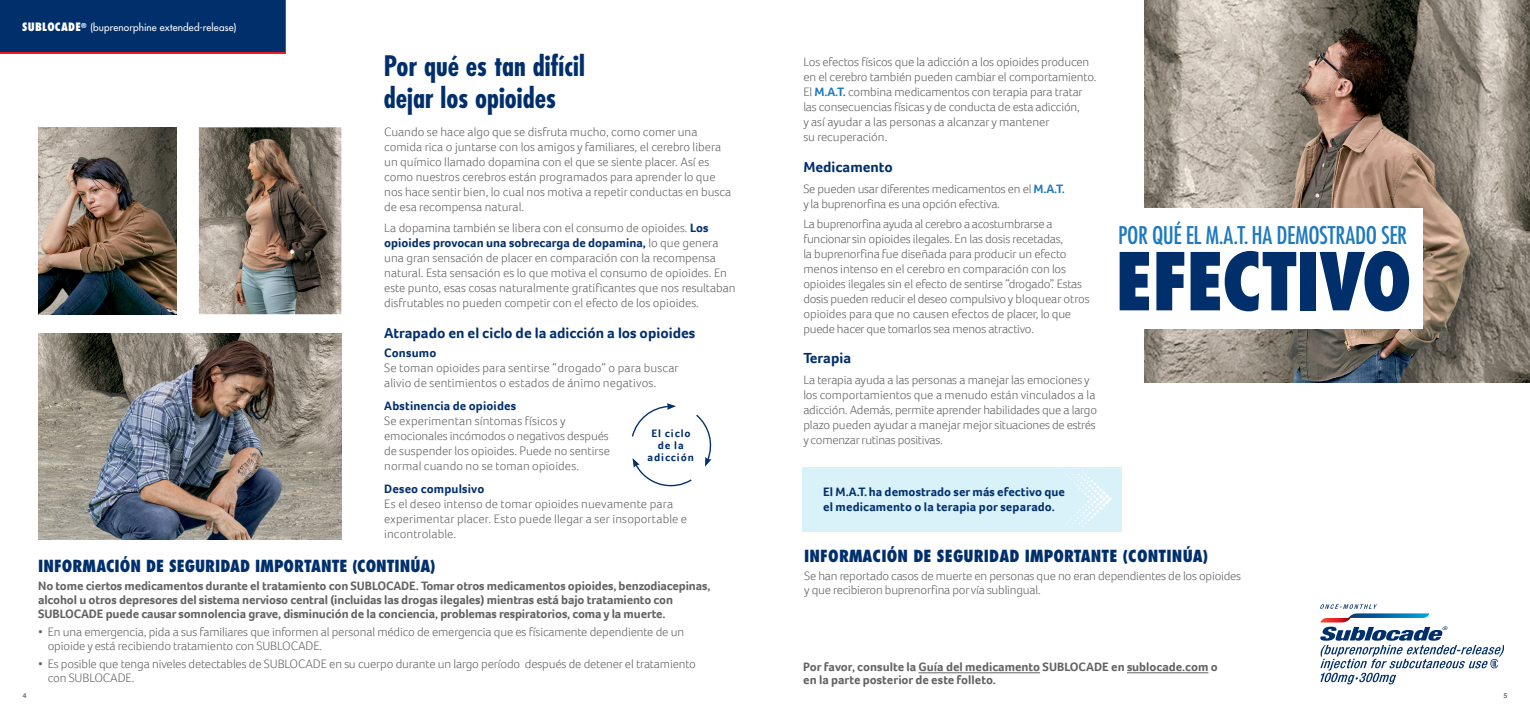
<style>
.page{position:relative;width:1530px;height:720px;background:#fff}
.page>*{position:absolute;margin:0;border:0;box-sizing:border-box;transform-origin:0 0}
.t1{font:800 condensed 77.5px "Futura Std";letter-spacing:-.03em;color:#002f6c}
.t2{font:700 condensed 27.5px/32.5px "Futura Std";color:#002f6c}
.t3{font:condensed 23.75px "Futura Std";letter-spacing:-.015em;color:#1e79be}
.t4{font:800 condensed 16.25px "Futura Std";letter-spacing:.01em;color:#002f6c}
.t5{font:700 15px "Foco";color:#002f6c}
.generic_headline{font:300 12.5px/15px "Foco";letter-spacing:-.005em;color:#626262}
.Paragraph_Style_1{font:700 12.5px/13.8px "Foco";letter-spacing:-.01em;color:#626262}
.Paragraph_Style_1-2{font:300 12.5px/13.8px "Foco";letter-spacing:-.01em;color:#626262}
.t6{font:700 12.5px/15px "Foco";letter-spacing:.01em;color:#002f6c}
.t7{font:700 11px/12.4px "Foco";letter-spacing:.08em;color:#002f6c;text-align:center}
.t8{font:500 10px "Futura Std";letter-spacing:.015em;color:#fff}
.t9{font:700 7.5px "Foco";color:#787878}
.s1{font-weight:800;font-stretch:condensed;font-size:11.25px}
.s2{font-weight:700;color:#002f6c}
.s3{font-weight:700;color:#1e79be}
</style>
<div class="page">
<img style="left:1145px;top:0;width:385px;height:382px">
<div style="left:1106px;top:208px;width:316px;height:120px;background:#fff"></div>
<img style="left:38px;top:334px;width:303px;height:206px">
<img style="left:38px;top:127px;width:138px;height:187px">
<img style="left:199px;top:127px;width:142px;height:187px">
<div style="left:803px;top:467px;width:319px;height:64px;background:#d9f2fa"></div>
<svg style="left:1066px;top:471px;width:46px;height:56px"></svg>
<div style="left:0;top:0;width:286px;height:53px;background:#002f6c"></div>
<hr style="left:918px;top:672px;width:122px;height:1px;background:#626262">
<hr style="left:1127px;top:672px;width:81px;height:1px;background:#626262">
<svg style="left:1320px;top:604px;width:184px;height:80px"></svg>
<svg style="left:631px;top:403px;width:81px;height:84px"></svg>
<p class="t8" style="left:22px;top:21px;width:216px"><span class="s1">SUBLOCADE</span><sup>®</sup> (buprenorphine extended-release)</p>
<p class="t2" style="left:384px;top:50px;width:202px">Por qué es tan difícil dejar los opioides</p>
<p class="generic_headline" style="left:384px;top:124px;width:349px">Cuando se hace algo que se disfruta mucho, como comer una comida rica o juntarse con los amigos y familiares, el cerebro libera un químico llamado dopamina con el que se siente placer. Así es como nuestros cerebros están programados para aprender lo que nos hace sentir bien, lo cual nos motiva a repetir conductas en busca de esa recompensa natural.</p>
<p class="generic_headline" style="left:384px;top:220px;width:353px">La dopamina también se libera con el consumo de opioides. <span class="s2">Los opioides provocan una sobrecarga de dopamina,</span> lo que genera una gran sensación de placer en comparación con la recompensa natural. Esta sensación es lo que motiva el consumo de opioides. En este punto, esas cosas naturalmente gratificantes que nos resultaban disfrutables no pueden competir con el efecto de los opioides.</p>
<p class="t5" style="left:384px;top:323px;width:313px">Atrapado en el ciclo de la adicción a los opioides</p>
<p class="generic_headline" style="left:384px;top:345px;width:296px"><span class="s2">Consumo<br></span>Se toman opioides para sentirse “drogado” o para buscar alivio de sentimientos o estados de ánimo negativos.</p>
<p class="generic_headline" style="left:384px;top:398px;width:227px"><span class="s2">Abstinencia de opioides<br></span>Se experimentan síntomas físicos y emocionales incómodos o negativos después de suspender los opioides. Puede no sentirse normal cuando no se toman opioides.</p>
<p class="generic_headline" style="left:384px;top:481px;width:304px"><span class="s2">Deseo compulsivo<br></span>Es el deseo intenso de tomar opioides nuevamente para experimentar placer. Esto puede llegar a ser insoportable e incontrolable.</p>
<p class="t4" style="left:38px;top:556px;width:399px">INFORMACIÓN DE SEGURIDAD IMPORTANTE (CONTINÚA)</p>
<p class="Paragraph_Style_1" style="left:38px;top:579px;width:674px">No tome ciertos medicamentos durante el tratamiento con SUBLOCADE. Tomar otros medicamentos opioides, benzodiacepinas, alcohol u otros depresores del sistema nervioso central (incluidas las drogas ilegales) mientras está bajo tratamiento con<br>SUBLOCADE puede causar somnolencia grave, disminución de la conciencia, problemas respiratorios, coma y la muerte.</p>
<p class="Paragraph_Style_1-2" style="left:48px;top:625px;width:638px;text-indent:-9px">• En una emergencia, pida a sus familiares que informen al personal médico de emergencia que es físicamente dependiente de un opioide y está recibiendo tratamiento con SUBLOCADE.</p>
<p class="Paragraph_Style_1-2" style="left:48px;top:657px;width:650px;text-indent:-9px">• Es posible que tenga niveles detectables de SUBLOCADE en su cuerpo durante un largo período después de detener el tratamiento con SUBLOCADE.</p>
<p class="t7" style="left:648px;top:427px;width:48px">El ciclo de la adicción</p>
<p class="generic_headline" style="left:803px;top:54px;width:295px">Los efectos físicos que la adicción a los opioides producen en el cerebro también pueden cambiar el comportamiento.<br>El <span class="s3">M.A.T.</span> combina medicamentos con terapia para tratar las consecuencias físicas y de conducta de esta adicción,<br>y así ayudar a las personas a alcanzar y mantener<br>su recuperación.</p>
<p class="t5" style="left:803px;top:157px;width:91px">Medicamento</p>
<p class="generic_headline" style="left:803px;top:181px;width:263px">Se pueden usar diferentes medicamentos en el <span class="s3">M.A.T. </span>y la buprenorfina es una opción efectiva.</p>
<p class="generic_headline" style="left:803px;top:216px;width:288px">La buprenorfina ayuda al cerebro a acostumbrarse a funcionar sin opioides ilegales. En las dosis recetadas,<br>la buprenorfina fue diseñada para producir un efecto menos intenso en el cerebro en comparación con los opioides ilegales sin el efecto de sentirse “drogado”. Estas dosis pueden reducir el deseo compulsivo y bloquear otros opioides para que no causen efectos de placer, lo que puede hacer que tomarlos sea menos atractivo.</p>
<p class="t5" style="left:803px;top:348px;width:49px">Terapia</p>
<p class="generic_headline" style="left:803px;top:373px;width:295px">La terapia ayuda a las personas a manejar las emociones y los comportamientos que a menudo están vinculados a la adicción. Además, permite aprender habilidades que a largo plazo pueden ayudar a manejar mejor situaciones de estrés y comenzar rutinas positivas.</p>
<p class="t6" style="left:823px;top:484px;width:243px">El M.A. T. ha demostrado ser más efectivo que el medicamento o la terapia por separado.</p>
<p class="t3" style="left:1118px;top:221px;width:291px">POR QUÉ EL M.A. T. HA DEMOSTRADO SER</p>
<p class="t1" style="left:1115px;top:233px;width:299px">EFECTIVO</p>
<p class="t4" style="left:804px;top:545px;width:406px">INFORMACIÓN DE SEGURIDAD IMPORTANTE (CONTINÚA)</p>
<p class="Paragraph_Style_1-2" style="left:804px;top:569px;width:439px">Se han reportado casos de muerte en personas que no eran dependientes de los opioides y que recibieron buprenorfina por vía sublingual.</p>
<p class="Paragraph_Style_1" style="left:803px;top:661px;width:416px;line-height:12.5px">Por favor, consulte la Guía del medicamento SUBLOCADE en sublocade.com o en la parte posterior de este folleto.</p>
<p class="t9" style="left:22px;top:690px;width:6px">4</p>
<p class="t9" style="left:1503px;top:690px;width:6px">5</p>
</div>
